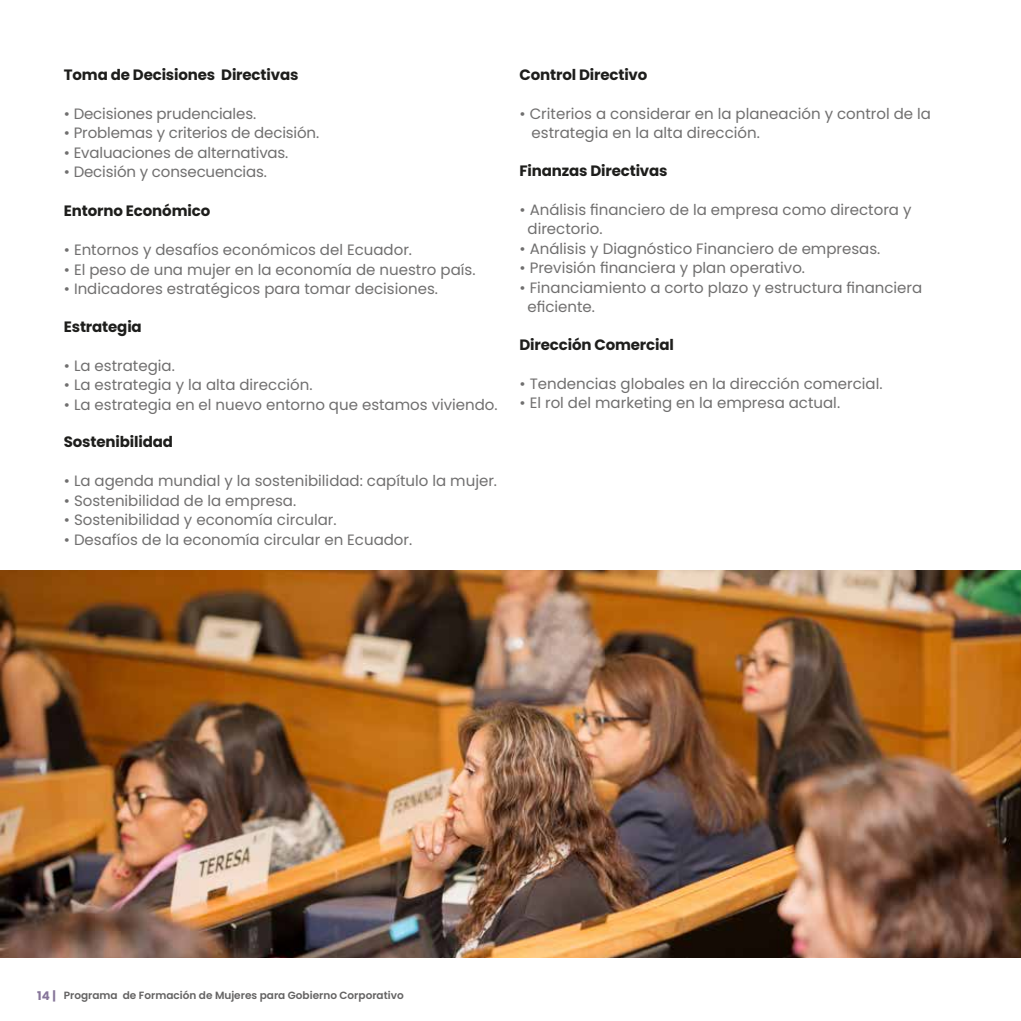
<style>
.page{position:relative;width:1021px;height:1021px;background:#fff}
.page>*{position:absolute;margin:0;border:0;box-sizing:border-box;transform-origin:0 0}
.t1{font:15px/19.5px "Poppins";color:#706f6f}
.t2{font:700 15px "Poppins";letter-spacing:-.01em;color:#1e1e1c}
.t3{font:600 10.5px "Poppins";color:#646363}
.s1{font-weight:700;font-size:12px;color:#87769a}
</style>
<div class="page">
<img style="left:0;top:570px;width:1020px;height:387px">
<p class="t2" style="left:64px;top:66px;width:236px">Toma de Decisiones Directivas</p>
<p class="t1" style="left:64px;top:104px;width:194px">• Decisiones prudenciales.</p>
<p class="t1" style="left:64px;top:123px;width:257px">• Problemas y criterios de decisión.</p>
<p class="t1" style="left:64px;top:143px;width:226px">• Evaluaciones de alternativas.</p>
<p class="t1" style="left:64px;top:162px;width:205px">• Decisión y consecuencias.</p>
<p class="t2" style="left:64px;top:202px;width:148px">Entorno Económico</p>
<p class="t1" style="left:64px;top:240px;width:350px">• Entornos y desafíos económicos del Ecuador.</p>
<p class="t1" style="left:64px;top:260px;width:413px">• El peso de una mujer en la economía de nuestro país.</p>
<p class="t1" style="left:64px;top:279px;width:375px">• Indicadores estratégicos para tomar decisiones.</p>
<p class="t2" style="left:64px;top:318px;width:79px">Estrategia</p>
<p class="t1" style="left:64px;top:356px;width:113px">• La estrategia.</p>
<p class="t1" style="left:64px;top:375px;width:250px">• La estrategia y la alta dirección.</p>
<p class="t1" style="left:64px;top:395px;width:435px">• La estrategia en el nuevo entorno que estamos viviendo.</p>
<p class="t2" style="left:64px;top:433px;width:111px">Sostenibilidad</p>
<p class="t1" style="left:64px;top:471px;width:435px">• La agenda mundial y la sostenibilidad: capítulo la mujer.</p>
<p class="t1" style="left:64px;top:491px;width:234px">• Sostenibilidad de la empresa.</p>
<p class="t1" style="left:64px;top:510px;width:274px">• Sostenibilidad y economía circular.</p>
<p class="t1" style="left:64px;top:530px;width:350px">• Desafíos de la economía circular en Ecuador.</p>
<p class="t2" style="left:519px;top:66px;width:129px">Control Directivo</p>
<p class="t1" style="left:531px;top:104px;width:401px;text-indent:-12px">• Criterios a considerar en la planeación y control de la estrategia en la alta dirección.</p>
<p class="t2" style="left:519px;top:162px;width:150px">Finanzas Directivas</p>
<p class="t1" style="left:527px;top:200px;width:385px;text-indent:-8px">• Análisis financiero de la empresa como directora y directorio.</p>
<p class="t1" style="left:519px;top:239px;width:362px">• Análisis y Diagnóstico Financiero de empresas.</p>
<p class="t1" style="left:519px;top:258px;width:287px">• Previsión financiera y plan operativo.</p>
<p class="t1" style="left:527px;top:278px;width:396px;text-indent:-8px">• Financiamiento a corto plazo y estructura financiera eficiente.</p>
<p class="t2" style="left:519px;top:336px;width:156px">Dirección Comercial</p>
<p class="t1" style="left:519px;top:374px;width:364px">• Tendencias globales en la dirección comercial.</p>
<p class="t1" style="left:519px;top:393px;width:322px">• El rol del marketing en la empresa actual.</p>
<p class="t3" style="left:37px;top:989px;width:368px"><span class="s1">14 |</span> Programa de Formación de Mujeres para Gobierno Corporativo</p>
</div>
